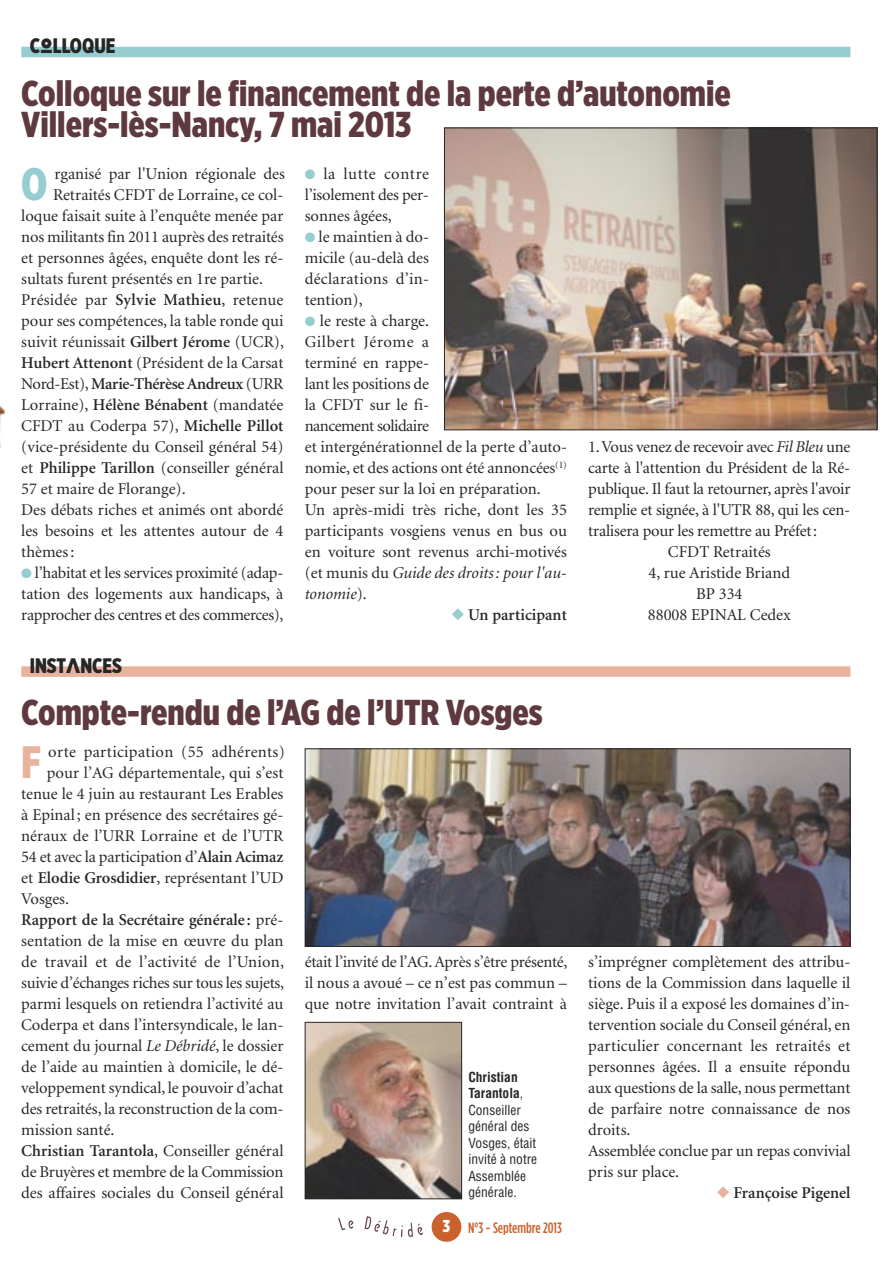
<style>
.page{position:relative;width:893px;height:1263px;background:#fff}
.page>*{position:absolute;margin:0;border:0;box-sizing:border-box;transform-origin:0 0}
.t1{font:900 45.3px "Gotham X Narrow";color:#96cdd0}
.t2{font:900 45.3px "Gotham X Narrow";color:#e8b39d}
.t3{font:900 36px/31.5px "Gotham X Narrow";color:#5f3940}
.t4{font:900 21px "Gotham X Narrow";color:#272627}
.t5{font:16.5px/21px "Minion";color:#272627;text-align:justify}
.t6{font:600 16.5px "Minion";color:#272627}
.t7{font:16.5px "Minion";letter-spacing:-.02em;color:#272627}
.t8{font:600 16.5px "Minion";letter-spacing:-.025em;color:#272627}
.t9{font:16.5px "Minion";letter-spacing:.02em;color:#272627}
.t10{font:500 15px "Gotham Condensed";color:#cb622e}
.t11{font:condensed 13.5px/16.5px "Helvetica";color:#272627}
.s1{font-family:"CFDT";font-stretch:condensed}
.s2{font-weight:600}
.s3{font-weight:400}
.s4{color:#96cdd0}
.s5{font-style:italic}
.s6{color:#e8b39d}
.s7{font-weight:700}
.s8{font-family:"Gotham X Narrow";font-weight:900;font-size:17.25px;color:#fff}
</style>
<div class="page">
<div style="left:432px;top:1212px;width:29px;height:30px;background:#cb622e;border-radius:50%"></div>
<svg style="left:338px;top:1218px;width:15px;height:12px"></svg>
<svg style="left:365px;top:1216px;width:58px;height:21px"></svg>
<div style="left:21px;top:47px;width:829px;height:10px;background:#96cdd0"></div>
<img style="left:446px;top:130px;width:429px;height:298px">
<div style="left:444px;top:128px;width:433px;height:302px;border:1px solid #272627"></div>
<div style="left:21px;top:666px;width:829px;height:11px;background:#e8b39d"></div>
<img style="left:307px;top:750px;width:541px;height:195px">
<div style="left:305px;top:748px;width:545px;height:199px;border:1px solid #272627"></div>
<img style="left:307px;top:1024px;width:153px;height:173px">
<div style="left:305px;top:1022px;width:157px;height:177px;border:1px solid #272627"></div>
<img style="left:0;top:405px;width:4px;height:44px">
<p class="t4" style="left:30px;top:38px;width:87px">C<span class="s1">O</span>LLOQUE</p>
<h2 class="t3" style="left:21px;top:79px;width:711px">Colloque sur le financement de la perte d’autonomie<br>Villers-lès-Nancy, 7 mai 2013</h2>
<h1 class="t1" style="left:21px;top:168px;width:28px">O</h1>
<p class="t5" style="left:54px;top:165px;width:232px">rganisé par l'Union régionale des</p>
<p class="t5" style="left:53px;top:186px;width:232px">Retraités CFDT de Lorraine, ce col-</p>
<p class="t5" style="left:21px;top:207px;width:264px">loque faisait suite à l’enquête menée par</p>
<p class="t5" style="left:21px;top:228px;width:264px">nos militants fin 2011 auprès des retraités</p>
<p class="t5" style="left:21px;top:249px;width:264px">et personnes âgées, enquête dont les ré-</p>
<p class="t5" style="left:21px;top:270px;width:243px">sultats furent présentés en 1re partie.</p>
<p class="t5" style="left:21px;top:291px;width:264px">Présidée par <span class="s2">Sylvie Mathieu</span>, retenue</p>
<p class="t5" style="left:21px;top:312px;width:264px">pour ses compétences, la table ronde qui</p>
<p class="t5" style="left:21px;top:333px;width:264px">suivit réunissait <span class="s2">Gilbert Jérome</span> (UCR),</p>
<p class="t5" style="left:21px;top:354px;width:264px"><span class="s2">Hubert Attenont</span> (Président de la Carsat</p>
<p class="t8" style="left:21px;top:377px;width:264px"><span class="s3">Nord-Est),</span> Marie-Thérèse Andreux <span class="s3">(URR</span></p>
<p class="t5" style="left:21px;top:396px;width:264px">Lorraine), <span class="s2">Hélène Bénabent</span> (mandatée</p>
<p class="t5" style="left:21px;top:417px;width:264px">CFDT au Coderpa 57), <span class="s2">Michelle Pillot</span></p>
<p class="t5" style="left:21px;top:438px;width:264px">(vice-présidente du Conseil général 54)</p>
<p class="t5" style="left:21px;top:459px;width:264px">et <span class="s2">Philippe Tarillon</span> (conseiller général</p>
<p class="t5" style="left:21px;top:480px;width:166px">57 et maire de Florange).</p>
<p class="t5" style="left:21px;top:501px;width:264px">Des débats riches et animés ont abordé</p>
<p class="t5" style="left:21px;top:522px;width:264px">les besoins et les attentes autour de 4</p>
<p class="t5" style="left:21px;top:543px;width:55px">thèmes :</p>
<p class="t5" style="left:21px;top:564px;width:264px"><span class="s4">●</span> l’habitat et les services proximité (adap&shy;tation des logements aux handicaps, à rapprocher des centres et des commerces),</p>
<p class="t5" style="left:305px;top:165px;width:126px"><span class="s4">●</span> la lutte contre l’isolement des per&shy;sonnes âgées,</p>
<p class="t5" style="left:305px;top:228px;width:126px"><span class="s4">●</span> le maintien à do&shy;micile (au-delà des déclarations d’in&shy;tention),</p>
<p class="t5" style="left:305px;top:312px;width:264px;text-align:left"><span class="s4">●</span> le reste à charge.<br>Gilbert Jérome a<br>terminé en rappe-<br>lant les positions de<br>la CFDT sur le fi-<br>nancement solidaire<br>et intergénérationnel de la perte d’auto&shy;nomie, et des actions ont été annoncées<sup>(1) </sup>pour peser sur la loi en préparation.<br>Un après-midi très riche, dont les 35 participants vosgiens venus en bus ou en voiture sont revenus archi-motivés (et munis du <span class="s5">Guide des droits : pour l'au&shy;tonomie</span>).</p>
<p class="t6" style="left:451px;top:608px;width:117px"><span class="s4">◆</span> Un participant</p>
<p class="t5" style="left:588px;top:438px;width:264px">1. Vous venez de recevoir avec <span class="s5">Fil Bleu</span> une</p>
<p class="t5" style="left:588px;top:459px;width:264px">carte à l'attention du Président de la Ré-</p>
<p class="t5" style="left:588px;top:480px;width:264px">publique. Il faut la retourner, après l'avoir</p>
<p class="t5" style="left:588px;top:501px;width:263px">remplie et signée, à l'UTR 88, qui les cen-</p>
<p class="t5" style="left:588px;top:522px;width:230px">tralisera pour les remettre au Préfet:</p>
<p class="t5" style="left:668px;top:543px;width:104px">CFDT Retraités</p>
<p class="t5" style="left:649px;top:564px;width:143px">4, rue Aristide Briand</p>
<p class="t5" style="left:696px;top:585px;width:48px">BP 334</p>
<p class="t5" style="left:648px;top:606px;width:144px">88008 EPINAL Cedex</p>
<p class="t4" style="left:30px;top:657px;width:94px">INST<span class="s1">A</span>NCES</p>
<h2 class="t3" style="left:21px;top:699px;width:523px">Compte-rendu de l’AG de l’UTR Vosges</h2>
<h1 class="t2" style="left:21px;top:745px;width:22px">F</h1>
<p class="t9" style="left:48px;top:745px;width:238px">orte participation (55 adhérents)</p>
<p class="t5" style="left:47px;top:763px;width:238px">pour l’AG départementale, qui s’est</p>
<p class="t5" style="left:21px;top:784px;width:264px">tenue le 4 juin au restaurant Les Erables</p>
<p class="t5" style="left:21px;top:805px;width:264px">à Epinal ; en présence des secrétaires gé-</p>
<p class="t5" style="left:21px;top:826px;width:264px">néraux de l’URR Lorraine et de l’UTR</p>
<p class="t5" style="left:21px;top:847px;width:264px">54 et avec la participation d’<span class="s2">Alain Acimaz</span></p>
<p class="t5" style="left:21px;top:868px;width:264px">et <span class="s2">Elodie Grosdidier</span>, représentant l’UD</p>
<p class="t5" style="left:21px;top:889px;width:49px">Vosges.</p>
<p class="t6" style="left:21px;top:913px;width:264px">Rapport de la Secrétaire générale : <span class="s3">pré-</span></p>
<p class="t5" style="left:21px;top:931px;width:264px">sentation de la mise en œuvre du plan</p>
<p class="t5" style="left:21px;top:952px;width:264px">de travail et de l’activité de l’Union,</p>
<p class="t7" style="left:21px;top:976px;width:264px">suivie d’échanges riches sur tous les sujets,</p>
<p class="t5" style="left:21px;top:994px;width:264px">parmi lesquels on retiendra l’activité au</p>
<p class="t5" style="left:21px;top:1015px;width:264px">Coderpa et dans l’intersyndicale, le lan-</p>
<p class="t5" style="left:21px;top:1036px;width:264px">cement du journal <span class="s5">Le Débridé</span>, le dossier</p>
<p class="t5" style="left:21px;top:1057px;width:264px">de l’aide au maintien à domicile, le dé-</p>
<p class="t5" style="left:21px;top:1078px;width:264px">veloppement syndical, le pouvoir d’achat</p>
<p class="t5" style="left:21px;top:1099px;width:264px">des retraités, la reconstruction de la com-</p>
<p class="t5" style="left:21px;top:1120px;width:95px">mission santé.</p>
<p class="t6" style="left:21px;top:1144px;width:264px">Christian Tarantola<span class="s3">, Conseiller général</span></p>
<p class="t7" style="left:21px;top:1165px;width:264px">de Bruyères et membre de la Commission</p>
<p class="t5" style="left:21px;top:1183px;width:264px">des affaires sociales du Conseil général</p>
<p class="t5" style="left:305px;top:952px;width:264px">était l’invité de l’AG. Après s’être présenté, il nous a avoué – ce n’est pas commun – que notre invitation l’avait contraint à</p>
<p class="t5" style="left:588px;top:952px;width:264px;text-align:left">s’imprégner complètement des attribu&shy;tions de la Commission dans laquelle il siège. Puis il a exposé les domaines d’in&shy;tervention sociale du Conseil général, en particulier concernant les retraités et personnes âgées. Il a ensuite répondu aux questions de la salle, nous permettant de parfaire notre connaissance de nos droits.<br>Assemblée conclue par un repas convivial pris sur place.</p>
<p class="t6" style="left:717px;top:1186px;width:135px"><span class="s6">◆</span> Françoise Pigenel</p>
<p class="t11" style="left:468px;top:1069px;width:70px"><span class="s7">Christian<br>Tarantola</span>,<br>Conseiller général des<br>Vosges, était invité à notre<br>Assemblée générale.</p>
<p class="t10" style="left:443px;top:1219px;width:121px"><span class="s8">3</span> N°3 - Septembre 2013</p>
</div>
